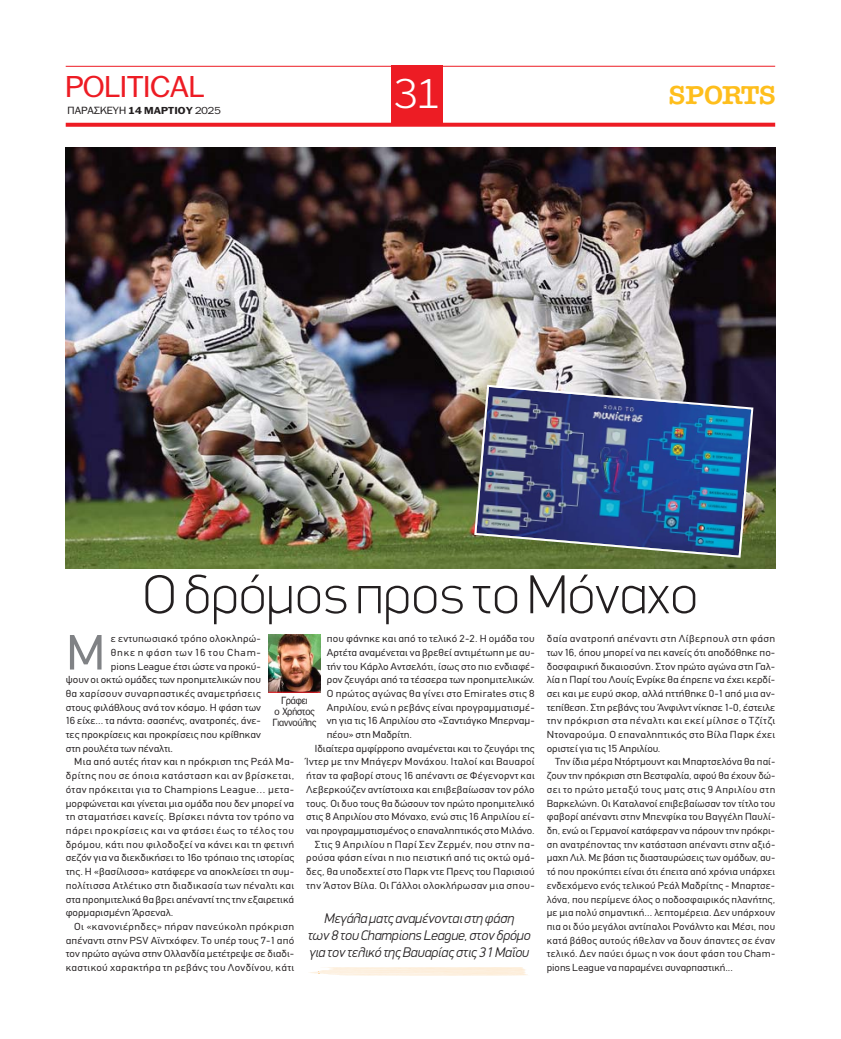
<style>
.page{position:relative;width:841px;height:1039px;background:#fff}
.page>*{position:absolute;margin:0;border:0;box-sizing:border-box;transform-origin:0 0}
.t1{font:100 55px "PF Din Display";color:#231f20;scale:1.05 1}
.t2{font:48.5px "CF Din";color:#808285;scale:1.1 1}
.t3{font:300 40px "PF Franklin Gothic";color:#fff}
.t4{font:29px "PF Franklin Gothic";color:#ed1c24;scale:1.1 1}
.t5{font:26px "American Type ITC Hel Dm Bd";letter-spacing:-.015em;color:#febe1c;scale:1.06 1}
.t6{font:italic 300 14px/17px "PF Din Display";color:#231f20;text-align:center}
.t7{font:10px/13.7px "CF Din";letter-spacing:.01em;color:#231f20;text-align:justify;scale:1.1 1}
.t8{font:10px/13.7px "CF Din";letter-spacing:.01em;color:#231f20;text-align:justify;scale:1.07 1}
.t9{font:10px "CF Din";letter-spacing:.01em;color:#231f20;scale:1.09 1}
.t10{font:10px "CF Din";letter-spacing:.03em;color:#231f20;scale:1.1 1}
.t11{font:10px "CF Din";letter-spacing:.035em;color:#231f20;scale:1.1 1}
.t12{font:10px "CF Din";letter-spacing:.04em;color:#231f20;scale:1.1 1}
.t13{font:10px "CF Din";letter-spacing:.05em;color:#231f20;scale:1.1 1}
.t14{font:10px/11px "PF Franklin Gothic";color:#231f20;text-align:center;scale:.95 1}
.t15{font:10px "PF Franklin Gothic";color:#231f20;scale:1.1 1}
.t16{font:10px "CF Din";letter-spacing:.07em;color:#231f20;scale:1.1 1}
.s1{font-weight:700;font-size:9.7px}
.s2{font-size:9.7px}
</style>
<div class="page">
<hr style="left:66px;top:66px;width:708px;height:1px;background:#ed1c24">
<svg style="left:66px;top:123px;width:708px;height:4px;background:#ee2c33"></svg>
<div style="left:391px;top:66px;width:51px;height:60px;background:#ed1c24"></div>
<svg style="left:319px;top:967px;width:209px;height:9px;background:#fdf1e1"></svg>
<svg style="left:310px;top:971px;width:9px;height:3px"></svg>
<img style="left:268px;top:635px;width:52px;height:56px">
<hr style="left:268px;top:691px;width:52px;height:1px;background:#ed1c24">
<img style="left:66px;top:147px;width:708px;height:421px">
<img style="left:473px;top:383px;width:281px;height:176px">
<h3 class="t4" style="left:66px;top:76px;width:127px">ΡOLITICAL</h3>
<h3 class="t3" style="left:393px;top:71px;width:48px">31</h3>
<h3 class="t5" style="left:668px;top:80px;width:103px">SPORTS</h3>
<p class="t15" style="left:67px;top:107px;width:141px">ΠΑΡΑΣΚΕΥΗ <span class="s1">14 ΜΑΡΤΙΟΥ</span> <span class="s2">2025</span></p>
<h1 class="t1" style="left:143px;top:562px;width:530px">Ο δρόμος προς το Μόναχο</h1>
<p class="t7" style="left:326px;top:633px;width:190px">που φάνηκε και από το τελικό 2-2. Η ομάδα του</p>
<p class="t7" style="left:326px;top:646px;width:190px">Αρτέτα αναμένεται να βρεθεί αντιμέτωπη με αυ-</p>
<p class="t7" style="left:326px;top:660px;width:190px">τήν του Κάρλο Αντσελότι, ίσως στο πιο ενδιαφέ-</p>
<p class="t7" style="left:326px;top:674px;width:190px">ρον ζευγάρι από τα τέσσερα των προημιτελικών.</p>
<p class="t7" style="left:326px;top:687px;width:190px">Ο πρώτος αγώνας θα γίνει στο Emirates στις 8</p>
<p class="t7" style="left:326px;top:701px;width:190px">Απριλίου, ενώ η ρεβάνς είναι προγραμματισμέ-</p>
<p class="t7" style="left:326px;top:715px;width:190px">νη για τις 16 Απριλίου στο «Σαντιάγκο Μπερναμ-</p>
<p class="t7" style="left:326px;top:728px;width:79px">πέου» στη Μαδρίτη.</p>
<p class="t9" style="left:314px;top:744px;width:203px">Ιδιαίτερα αμφίρροπο αναμένεται και το ζευγάρι της</p>
<p class="t9" style="left:306px;top:758px;width:211px">Ίντερ με την Μπάγερν Μονάχου. Ιταλοί και Βαυαροί</p>
<p class="t9" style="left:306px;top:772px;width:211px">ήταν τα φαβορί στους 16 απέναντι σε Φέγενορντ και</p>
<p class="t9" style="left:306px;top:785px;width:211px">Λεβερκούζεν αντίστοιχα και επιβεβαίωσαν τον ρόλο</p>
<p class="t9" style="left:306px;top:799px;width:211px">τους. Οι δυο τους θα δώσουν τον πρώτο προημιτελικό</p>
<p class="t9" style="left:306px;top:813px;width:211px">στις 8 Απριλίου στο Μόναχο, ενώ στις 16 Απριλίου εί-</p>
<p class="t9" style="left:306px;top:826px;width:211px">ναι προγραμματισμένος ο επαναληπτικός στο Μιλάνο.</p>
<p class="t10" style="left:314px;top:840px;width:201px">Στις 9 Απριλίου η Παρί Σεν Ζερμέν, που στην πα-</p>
<p class="t7" style="left:306px;top:852px;width:209px">ρούσα φάση είναι η πιο πειστική από τις οκτώ ομά-</p>
<p class="t7" style="left:306px;top:865px;width:209px">δες, θα υποδεχτεί στο Παρκ ντε Πρενς του Παρισιού</p>
<p class="t7" style="left:306px;top:879px;width:209px">την Άστον Βίλα. Οι Γάλλοι ολοκλήρωσαν μια σπου-</p>
<h2 class="t2" style="left:66px;top:634px;width:38px">Μ</h2>
<p class="t7" style="left:111px;top:633px;width:138px">ε εντυπωσιακό τρόπο ολοκληρώ-</p>
<p class="t16" style="left:111px;top:648px;width:138px">θηκε η φάση των 16 του Cham-</p>
<p class="t7" style="left:111px;top:660px;width:138px">pions League έτσι ώστε να προκύ-</p>
<p class="t7" style="left:66px;top:674px;width:179px">ψουν οι οκτώ ομάδες των προημιτελικών που</p>
<p class="t10" style="left:66px;top:689px;width:179px">θα χαρίσουν συναρπαστικές αναμετρήσεις</p>
<p class="t7" style="left:66px;top:701px;width:179px">στους φιλάθλους ανά τον κόσμο. Η φάση των</p>
<p class="t7" style="left:66px;top:715px;width:179px">16 είχε... τα πάντα: σασπένς, ανατροπές, άνε-</p>
<p class="t7" style="left:66px;top:728px;width:179px">τες προκρίσεις και προκρίσεις που κρίθηκαν</p>
<p class="t7" style="left:66px;top:742px;width:99px">στη ρουλέτα των πέναλτι.</p>
<p class="t7" style="left:74px;top:756px;width:201px">Μια από αυτές ήταν και η πρόκριση της Ρεάλ Μα-</p>
<p class="t12" style="left:66px;top:772px;width:209px">δρίτης που σε όποια κατάσταση και αν βρίσκεται,</p>
<p class="t11" style="left:66px;top:785px;width:209px">όταν πρόκειται για το Champions League… μετα-</p>
<p class="t7" style="left:66px;top:797px;width:209px">μορφώνεται και γίνεται μια ομάδα που δεν μπορεί να</p>
<p class="t11" style="left:66px;top:813px;width:209px">τη σταματήσει κανείς. Βρίσκει πάντα τον τρόπο να</p>
<p class="t13" style="left:66px;top:826px;width:209px">πάρει προκρίσεις και να φτάσει έως το τέλος του</p>
<p class="t10" style="left:66px;top:840px;width:209px">δρόμου, κάτι που φιλοδοξεί να κάνει και τη φετινή</p>
<p class="t7" style="left:66px;top:852px;width:209px">σεζόν για να διεκδικήσει το 16ο τρόπαιο της ιστορίας</p>
<p class="t7" style="left:66px;top:865px;width:209px">της. Η «βασίλισσα» κατάφερε να αποκλείσει τη συμ-</p>
<p class="t7" style="left:66px;top:879px;width:209px">πολίτισσα Ατλέτικο στη διαδικασία των πέναλτι και</p>
<p class="t7" style="left:66px;top:893px;width:209px">στα προημιτελικά θα βρει απέναντί της την εξαιρετικά</p>
<p class="t7" style="left:66px;top:907px;width:99px">φορμαρισμένη Άρσεναλ.</p>
<p class="t11" style="left:74px;top:922px;width:201px">Οι «κανονιέρηδες» πήραν πανεύκολη πρόκριση</p>
<p class="t7" style="left:66px;top:934px;width:209px">απέναντι στην PSV Αϊντχόφεν. Το υπέρ τους 7-1 από</p>
<p class="t7" style="left:66px;top:948px;width:209px">τον πρώτο αγώνα στην Ολλανδία μετέτρεψε σε διαδι-</p>
<p class="t10" style="left:66px;top:963px;width:209px">καστικού χαρακτήρα τη ρεβάνς του Λονδίνου, κάτι</p>
<p class="t14" style="left:273px;top:696px;width:47px">Γράφει<br>o Χρήστος<br>Γιαννούλης</p>
<h3 class="t6" style="left:307px;top:911px;width:224px">Μεγάλα ματς αναμένονται στη φάση<br>των 8 του Champions League, στον δρόμο για τον τελικό της Βαυαρίας στις 31 Μαΐου</h3>
<p class="t7" style="left:546px;top:633px;width:209px">δαία ανατροπή απέναντι στη Λίβερπουλ στη φάση των 16, όπου μπορεί να πει κανείς ότι αποδόθηκε πο&shy;δοσφαιρική δικαιοσύνη. Στον πρώτο αγώνα στη Γαλ&shy;λία η Παρί του Λουίς Ενρίκε θα έπρεπε να έχει κερδί&shy;σει και με ευρύ σκορ, αλλά ηττήθηκε 0-1 από μια αν&shy;τεπίθεση. Στη ρεβάνς του Άνφιλντ νίκησε 1-0, έστειλε την πρόκριση στα πέναλτι και εκεί μίλησε ο Τζίτζι Ντοναρούμα. Ο επαναληπτικός στο Βίλα Παρκ έχει οριστεί για τις 15 Απριλίου.</p>
<p class="t8" style="left:546px;top:756px;width:215px;text-indent:9px">Την ίδια μέρα Ντόρτμουντ και Μπαρτσελόνα θα παί&shy;ζουν την πρόκριση στη Βεστφαλία, αφού θα έχουν δώ&shy;σει το πρώτο μεταξύ τους ματς στις 9 Απριλίου στη Βαρκελώνη. Οι Καταλανοί επιβεβαίωσαν τον τίτλο του φαβορί απέναντι στην Μπενφίκα του Βαγγέλη Παυλί&shy;δη, ενώ οι Γερμανοί κατάφεραν να πάρουν την πρόκρι&shy;ση ανατρέποντας την κατάσταση απέναντι στην αξιό&shy;μαχη Λιλ. Με βάση τις διασταυρώσεις των ομάδων, αυ&shy;τό που προκύπτει είναι ότι έπειτα από χρόνια υπάρχει ενδεχόμενο ενός τελικού Ρεάλ Μαδρίτης - Μπαρτσε&shy;λόνα, που περίμενε όλος ο ποδοσφαιρικός πλανήτης, με μια πολύ σημαντική... λεπτομέρεια. Δεν υπάρχουν πια οι δύο μεγάλοι αντίπαλοι Ρονάλντο και Μέσι, που κατά βάθος αυτούς ήθελαν να δουν άπαντες σε έναν τελικό. Δεν παύει όμως η νοκ άουτ φάση του Cham&shy;pions League να παραμένει συναρπαστική...</p>
</div>
